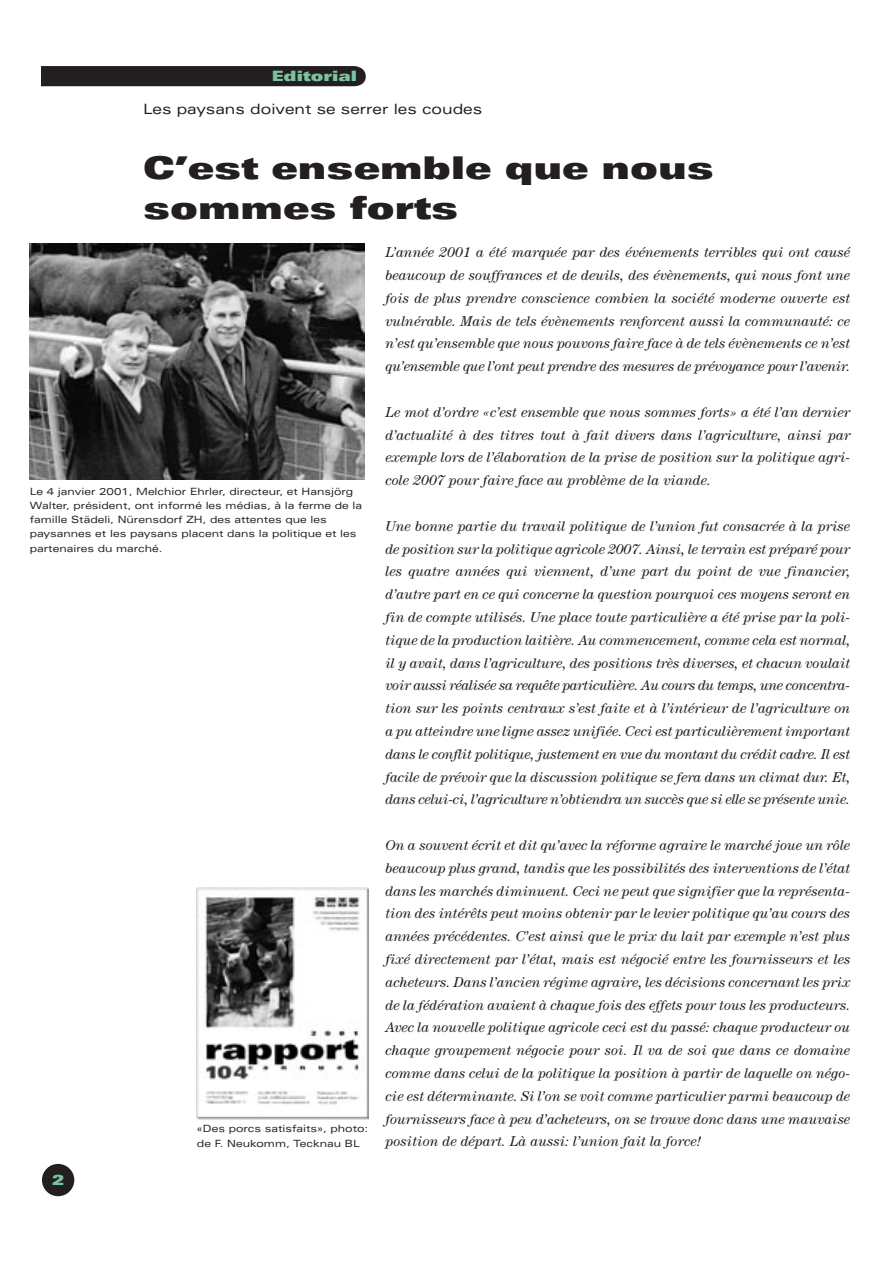
<style>
.page{position:relative;width:893px;height:1263px;background:#fff}
.page>*{position:absolute;margin:0;border:0;box-sizing:border-box;transform-origin:0 0}
.t1{font:900 expanded 31.35px/39.9px "Univers";color:#231f20}
.t2{font:italic 14.25px/22.8px "Century";letter-spacing:-.01em;color:#231f20;text-align:justify}
.t3{font:expanded 14.25px "Univers";color:#231f20}
.t4{font:900 expanded 14.25px "Univers";color:#7bc39f}
.t5{font:expanded 10.05px/14.2px "Univers";color:#231f20}
</style>
<div class="page">
<div style="left:42px;top:66px;width:324px;height:20px;background:#231f20"></div>
<div style="left:42px;top:1164px;width:32px;height:32px;background:#231f20;border-radius:50%"></div>
<img style="left:30px;top:244px;width:335px;height:236px">
<img style="left:197px;top:888px;width:171px;height:231px">
<p class="t4" style="left:272px;top:70px;width:87px">Editorial</p>
<p class="t3" style="left:143px;top:104px;width:341px">Les paysans doivent se serrer les coudes</p>
<h1 class="t1" style="left:143px;top:151px;width:572px">C’est ensemble que nous sommes forts</h1>
<p class="t5" style="left:30px;top:485px;width:334px">Le 4 janvier 2001, Melchior Ehrler, directeur, et Hansjörg Walter, président, ont informé les médias, à la ferme de la famille Städeli, Nürensdorf ZH, des attentes que les paysannes et les paysans placent dans la politique et les partenaires du marché.</p>
<p class="t4" style="left:52px;top:1175px;width:13px">2</p>
<p class="t5" style="left:197px;top:1123px;width:173px">«Des porcs satisfaits», photo: de F. Neukomm, Tecknau BL</p>
<p class="t2" style="left:385px;top:242px;width:466px">L’année 2001 a été marquée par des événements terribles qui ont causé beaucoup de souffrances et de deuils, des évènements, qui nous font une fois de plus prendre conscience combien la société moderne ouverte est vulnérable. Mais de tels évènements renforcent aussi la communauté: ce n’est qu’ensemble que nous pouvons faire face à de tels évènements ce n’est qu’ensemble que l’ont peut prendre des mesures de prévoyance pour l’avenir.</p>
<p class="t2" style="left:385px;top:402px;width:466px">Le mot d’ordre «c’est ensemble que nous sommes forts» a été l’an dernier d’actualité à des titres tout à fait divers dans l’agriculture, ainsi par exemple lors de l’élaboration de la prise de position sur la politique agri&shy;cole 2007 pour faire face au problème de la viande.</p>
<p class="t2" style="left:385px;top:516px;width:466px">Une bonne partie du travail politique de l’union fut consacrée à la prise de position sur la politique agricole 2007. Ainsi, le terrain est préparé pour les quatre années qui viennent, d’une part du point de vue financier, d’autre part en ce qui concerne la question pourquoi ces moyens seront en fin de compte utilisés. Une place toute particulière a été prise par la poli&shy;tique de la production laitière. Au commencement, comme cela est normal, il y avait, dans l’agriculture, des positions très diverses, et chacun voulait voir aussi réalisée sa requête particulière. Au cours du temps, une concentra&shy;tion sur les points centraux s’est faite et à l’intérieur de l’agriculture on a pu atteindre une ligne assez unifiée. Ceci est particulièrement important dans le conflit politique, justement en vue du montant du crédit cadre. Il est facile de prévoir que la discussion politique se fera dans un climat dur. Et, dans celui-ci, l’agriculture n’obtiendra un succès que si elle se présente unie.</p>
<p class="t2" style="left:385px;top:835px;width:466px">On a souvent écrit et dit qu’avec la réforme agraire le marché joue un rôle beaucoup plus grand, tandis que les possibilités des interventions de l’état dans les marchés diminuent. Ceci ne peut que signifier que la représenta&shy;tion des intérêts peut moins obtenir par le levier politique qu’au cours des années précédentes. C’est ainsi que le prix du lait par exemple n’est plus fixé directement par l’état, mais est négocié entre les fournisseurs et les acheteurs. Dans l’ancien régime agraire, les décisions concernant les prix de la fédération avaient à chaque fois des effets pour tous les producteurs.<br>Avec la nouvelle politique agricole ceci est du passé: chaque producteur ou chaque groupement négocie pour soi. Il va de soi que dans ce domaine comme dans celui de la politique la position à partir de laquelle on négo&shy;cie est déterminante. Si l’on se voit comme particulier parmi beaucoup de fournisseurs face à peu d’acheteurs, on se trouve donc dans une mauvaise position de départ. Là aussi: l’union fait la force!</p>
</div>
